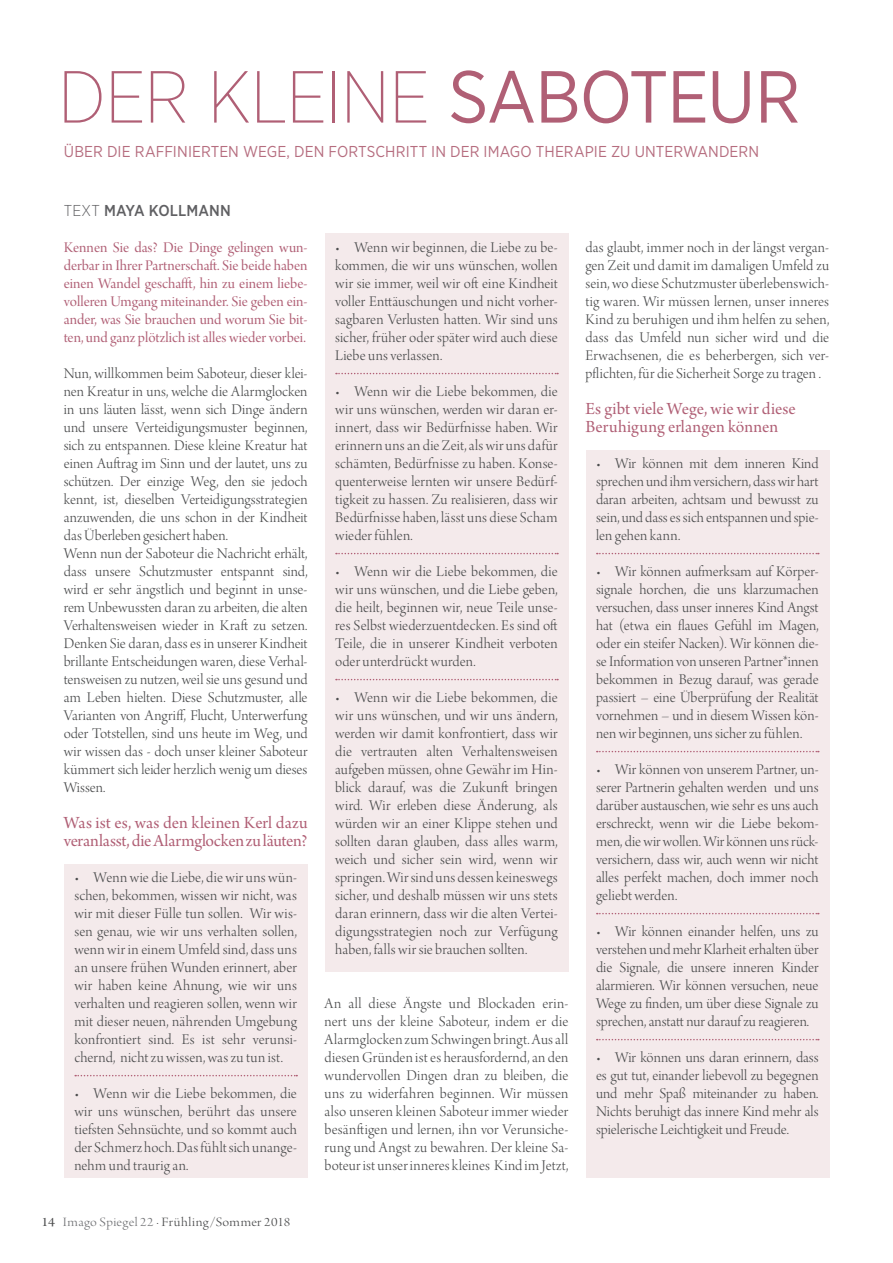
<style>
.page{position:relative;width:893px;height:1263px;background:#fff}
.page>*{position:absolute;margin:0;border:0;box-sizing:border-box;transform-origin:0 0}
.t1{font:200 73.5px "Gotham Narrow";letter-spacing:-.015em;color:#b05f75}
.t2{font:18px/18px "Arno Pro Subhead";color:#b05f75}
.t3{font:15.75px/18px "Arno Pro Light Display";color:#4b4c4d;text-align:justify}
.t4{font:15.75px/18px "Arno Pro Display";color:#b05f75;text-align:justify}
.t5{font:15.75px "Gotham Narrow";letter-spacing:.005em;color:#b66d7f}
.t6{font:500 15.75px "Gotham Narrow";letter-spacing:.005em;color:#606063}
.t7{font:13.5px "Arno Pro Light Display";letter-spacing:.025em;color:#4b4c4d;scale:1.1 1}
.s1{font-weight:400}
.s2{font-weight:300}
.s3{font-family:"Arno Pro Subhead"}
.s4{color:#717275}
</style>
<div class="page">
<div style="left:64px;top:864px;width:243px;height:314px;background:#f4eaeb"></div>
<div style="left:586px;top:450px;width:243px;height:728px;background:#f4eaeb"></div>
<div style="left:325px;top:234px;width:243px;height:738px;background:#f4eaeb"></div>
<svg style="left:75px;top:1075px;width:222px;height:1px"></svg>
<svg style="left:336px;top:373px;width:222px;height:1px"></svg>
<svg style="left:336px;top:553px;width:222px;height:1px"></svg>
<svg style="left:336px;top:679px;width:222px;height:1px"></svg>
<svg style="left:597px;top:553px;width:222px;height:1px"></svg>
<svg style="left:597px;top:751px;width:222px;height:1px"></svg>
<svg style="left:597px;top:913px;width:222px;height:1px"></svg>
<svg style="left:597px;top:1039px;width:222px;height:1px"></svg>
<h1 class="t1" style="left:58px;top:52px;width:744px">DER KLEINE <span class="s1">SABOTEUR</span></h1>
<p class="t5" style="left:64px;top:141px;width:697px">ÜBER DIE RAFFINIERTEN WEGE, DEN FORTSCHRITT IN DER I MAGO THERAPIE ZU UNTERWANDERN</p>
<p class="t6" style="left:64px;top:201px;width:169px"><span class="s2">Text</span> MAYA KOLLMANN</p>
<p class="t4" style="left:64px;top:239px;width:245px">Kennen Sie das? Die Dinge gelingen wun&shy;derbar in Ihrer Partnerschaft. Sie beide haben einen Wandel geschafft, hin zu einem liebe&shy;volleren Umgang miteinander. Sie geben ein&shy;ander, was Sie brauchen und worum Sie bit&shy;ten, und ganz plötzlich ist alles wieder vorbei.</p>
<p class="t3" style="left:64px;top:365px;width:245px;text-align:left">Nun, willkommen beim Saboteur, dieser klei&shy;nen Kreatur in uns, welche die Alarmglocken in uns läuten lässt, wenn sich Dinge ändern und unsere Verteidigungsmuster beginnen, sich zu entspannen. Diese kleine Kreatur hat einen Auftrag im Sinn und der lautet, uns zu schützen. Der einzige Weg, den sie jedoch kennt, ist, dieselben Verteidigungsstrategien anzuwenden, die uns schon in der Kindheit das Überleben gesichert haben.<br>Wenn nun der Saboteur die Nachricht erhält, dass unsere Schutzmuster entspannt sind, wird er sehr ängstlich und beginnt in unse&shy;rem Unbewussten daran zu arbeiten, die alten Verhaltensweisen wieder in Kraft zu setzen.<br>Denken Sie daran, dass es in unserer Kindheit brillante Entscheidungen waren, diese Verhal&shy;tensweisen zu nutzen, weil sie uns gesund und am Leben hielten. Diese Schutzmuster, alle Varianten von Angriff, Flucht, Unterwerfung oder Totstellen, sind uns heute im Weg, und wir wissen das - doch unser kleiner Saboteur kümmert sich leider herzlich wenig um dieses Wissen.</p>
<p class="t2" style="left:64px;top:815px;width:245px">Was ist es, was den kleinen Kerl dazu veranlasst, die Alarmglocken zu läuten?</p>
<p class="t3" style="left:74px;top:869px;width:224px">• Wenn wie die Liebe, die wir uns wün&shy;schen, bekommen, wissen wir nicht, was wir mit dieser Fülle tun sollen. Wir wis&shy;sen genau, wie wir uns verhalten sollen, wenn wir in einem Umfeld sind, dass uns an unsere frühen Wunden erinnert, aber wir haben keine Ahnung, wie wir uns verhalten und reagieren sollen, wenn wir mit dieser neuen, nährenden Umgebung konfrontiert sind. Es ist sehr verunsi&shy;chernd, nicht zu wissen, was zu tun ist.</p>
<p class="t3" style="left:74px;top:1085px;width:224px">• Wenn wir die Liebe bekommen, die wir uns wünschen, berührt das unsere tiefsten Sehnsüchte, und so kommt auch der Schmerz hoch. Das fühlt sich unange&shy;nehm und traurig an.</p>
<p class="t3" style="left:335px;top:239px;width:224px">• Wenn wir beginnen, die Liebe zu be&shy;kommen, die wir uns wünschen, wollen wir sie immer, weil wir oft eine Kindheit voller Enttäuschungen und nicht vorher&shy;sagbaren Verlusten hatten. Wir sind uns sicher, früher oder später wird auch diese Liebe uns verlassen.</p>
<p class="t3" style="left:335px;top:383px;width:224px">• Wenn wir die Liebe bekommen, die wir uns wünschen, werden wir daran er&shy;innert, dass wir Bedürfnisse haben. Wir erinnern uns an die Zeit, als wir uns dafür schämten, Bedürfnisse zu haben. Konse&shy;quenterweise lernten wir unsere Bedürf&shy;tigkeit zu hassen. Zu realisieren, dass wir Bedürfnisse haben, lässt uns diese Scham wieder fühlen.</p>
<p class="t3" style="left:335px;top:563px;width:224px">• Wenn wir die Liebe bekommen, die wir uns wünschen, und die Liebe geben, die heilt, beginnen wir, neue Teile unse&shy;res Selbst wiederzuentdecken. Es sind oft Teile, die in unserer Kindheit verboten oder unterdrückt wurden.</p>
<p class="t3" style="left:335px;top:689px;width:224px">• Wenn wir die Liebe bekommen, die wir uns wünschen, und wir uns ändern, werden wir damit konfrontiert, dass wir die vertrauten alten Verhaltensweisen aufgeben müssen, ohne Gewähr im Hin&shy;blick darauf, was die Zukunft bringen wird. Wir erleben diese Änderung, als würden wir an einer Klippe stehen und sollten daran glauben, dass alles warm, weich und sicher sein wird, wenn wir springen. Wir sind uns dessen keineswegs sicher, und deshalb müssen wir uns stets daran erinnern, dass wir die alten Vertei&shy;digungsstrategien noch zur Verfügung haben, falls wir sie brauchen sollten.</p>
<p class="t3" style="left:325px;top:995px;width:245px">An all diese Ängste und Blockaden erin&shy;nert uns der kleine Saboteur, indem er die Alarmglocken zum Schwingen bringt. Aus all diesen Gründen ist es herausfordernd, an den wundervollen Dingen dran zu bleiben, die uns zu widerfahren beginnen. Wir müssen also unseren kleinen Saboteur immer wieder besänftigen und lernen, ihn vor Verunsiche&shy;rung und Angst zu bewahren. Der kleine Sa&shy;boteur ist unser inneres kleines Kind im Jetzt,</p>
<p class="t7" style="left:41px;top:1214px;width:228px"><span class="s3">14</span> <span class="s4">Imago Spiegel 22</span> · Frühling/Sommer 2018</p>
<p class="t3" style="left:585px;top:239px;width:245px">das glaubt, immer noch in der längst vergan&shy;gen Zeit und damit im damaligen Umfeld zu sein, wo diese Schutzmuster überlebenswich&shy;tig waren. Wir müssen lernen, unser inneres Kind zu beruhigen und ihm helfen zu sehen, dass das Umfeld nun sicher wird und die Erwachsenen, die es beherbergen, sich ver&shy;pflichten, für die Sicherheit Sorge zu tragen .</p>
<p class="t2" style="left:585px;top:401px;width:212px">Es gibt viele Wege, wie wir diese<br>Beruhigung erlangen können</p>
<p class="t3" style="left:596px;top:455px;width:224px">• Wir können mit dem inneren Kind sprechen und ihm versichern, dass wir hart daran arbeiten, achtsam und bewusst zu sein, und dass es sich entspannen und spie&shy;len gehen kann.</p>
<p class="t3" style="left:596px;top:563px;width:224px">• Wir können aufmerksam auf Körper&shy;signale horchen, die uns klarzumachen versuchen, dass unser inneres Kind Angst hat (etwa ein flaues Gefühl im Magen, oder ein steifer Nacken). Wir können die&shy;se Information von unseren Partner*innen bekommen in Bezug darauf, was gerade passiert – eine Überprüfung der Realität vornehmen – und in diesem Wissen kön&shy;nen wir beginnen, uns sicher zu fühlen.</p>
<p class="t3" style="left:596px;top:761px;width:224px">• Wir können von unserem Partner, un&shy;serer Partnerin gehalten werden und uns darüber austauschen, wie sehr es uns auch erschreckt, wenn wir die Liebe bekom&shy;men, diewirwollen. Wir können unsrück&shy;versichern, dass wir, auch wenn wir nicht alles perfekt machen, doch immer noch geliebt werden.</p>
<p class="t3" style="left:596px;top:923px;width:224px">• Wir können einander helfen, uns zu verstehen und mehr Klarheit erhalten über die Signale, die unsere inneren Kinder alarmieren. Wir können versuchen, neue Wege zu finden, um über diese Signale zu sprechen, anstatt nur darauf zu reagieren.</p>
<p class="t3" style="left:596px;top:1049px;width:224px">• Wir können uns daran erinnern, dass es gut tut, einander liebevoll zu begegnen und mehr Spaß miteinander zu haben.<br>Nichts beruhigt das innere Kind mehr als spielerische Leichtigkeit und Freude.</p>
</div>
